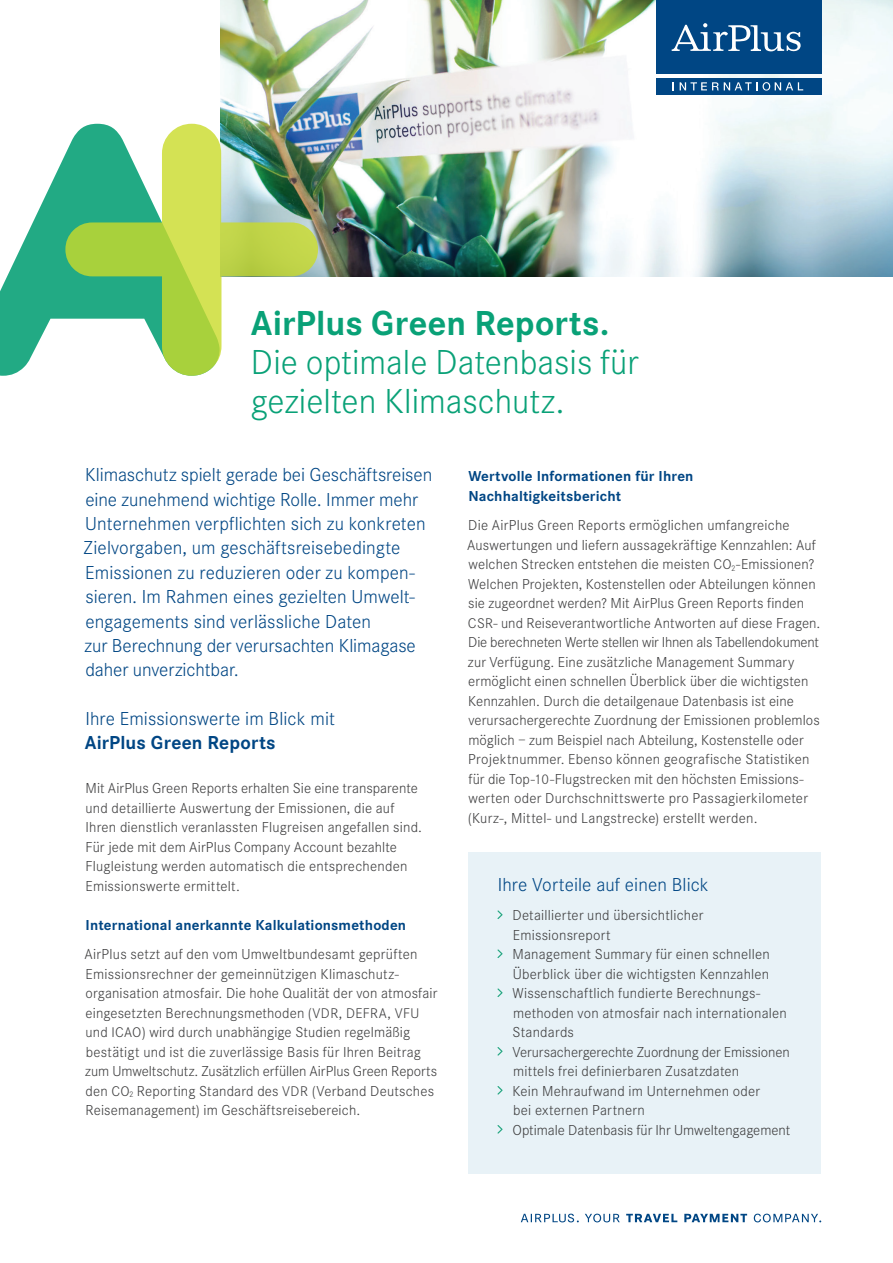
<style>
.page{position:relative;width:893px;height:1263px;background:#fff}
.page>*{position:absolute;margin:0;border:0;box-sizing:border-box;transform-origin:0 0}
.t1{font:300 36px/39px "Corporate S";color:#09a177}
.t2{font:700 36px "Corporate S";letter-spacing:.005em;color:#09a177}
.t3{font:300 19.5px/24.3px "Corporate S";letter-spacing:.005em;color:#004684}
.t4{font:700 19.5px "Corporate S";letter-spacing:.01em;color:#004684}
.t5{font:300 15px/19.5px "Corporate S";letter-spacing:.01em;color:#3e3e3f}
.t6{font:700 15px/19.5px "Corporate S";letter-spacing:.01em;color:#004684}
.s1{font-size:14.55px}
</style>
<div class="page">
<img style="left:221px;top:0;width:672px;height:277px">
<div style="left:468px;top:852px;width:353px;height:322px;background:#e8f2f7"></div>
<svg style="left:497px;top:910px;width:6px;height:9px"></svg>
<svg style="left:497px;top:949px;width:6px;height:9px"></svg>
<svg style="left:497px;top:988px;width:6px;height:9px"></svg>
<svg style="left:497px;top:1047px;width:6px;height:8px"></svg>
<svg style="left:497px;top:1086px;width:6px;height:8px"></svg>
<svg style="left:497px;top:1125px;width:6px;height:8px"></svg>
<svg style="left:0;top:155px;width:65px;height:221px;fill:#22aa84"></svg>
<svg style="left:65px;top:124px;width:253px;height:252px"></svg>
<svg style="left:521px;top:1213px;width:300px;height:9px"></svg>
<div style="left:656px;top:78px;width:165px;height:17px;background:#004684"></div>
<div style="left:656px;top:0;width:165px;height:73px;background:#004684"></div>
<svg style="left:672px;top:23px;width:129px;height:29px"></svg>
<svg style="left:680px;top:82px;width:123px;height:9px"></svg>
<h1 class="t2" style="left:251px;top:302px;width:360px">AirPlus Green Reports.</h1>
<h1 class="t1" style="left:251px;top:343px;width:389px">Die optimale Datenbasis für gezielten Klimaschutz.</h1>
<p class="t3" style="left:84px;top:463px;width:350px">Klimaschutz spielt gerade bei Geschäftsreisen eine zunehmend wichtige Rolle. Immer mehr Unternehmen verpflichten sich zu konkreten Zielvorgaben, um geschäftsreisebedingte Emissionen zu reduzieren oder zu kompen&shy;sieren. Im Rahmen eines gezielten Umwelt&shy;engagements sind verlässliche Daten<br>zur Berechnung der verursachten Klimagase daher unverzichtbar.</p>
<h2 class="t3" style="left:85px;top:707px;width:251px">Ihre Emissionswerte im Blick mit</h2>
<h2 class="t4" style="left:85px;top:732px;width:192px">AirPlus Green Reports</h2>
<p class="t5" style="left:86px;top:779px;width:338px">Mit AirPlus Green Reports erhalten Sie eine transparente und detaillierte Auswertung der Emissionen, die auf Ihren dienstlich veranlassten Flugreisen angefallen sind.<br>Für jede mit dem AirPlus Company Account bezahlte Flugleistung werden automatisch die entsprechenden Emissionswerte ermittelt.</p>
<p class="t6" style="left:86px;top:915px;width:322px">International anerkannte Kalkulationsmethoden</p>
<p class="t5" style="left:85px;top:945px;width:354px">AirPlus setzt auf den vom Umweltbundesamt geprüften Emissionsrechner der gemeinnützigen Klimaschutz&shy;organisation atmosfair. Die hohe Qualität der von atmosfair eingesetzten Berechnungsmethoden (<span class="s1">VDR, DEFRA, VFU </span>und <span class="s1">ICAO</span>) wird durch unabhängige Studien regelmäßig bestätigt und ist die zuverlässige Basis für Ihren Beitrag zum Umweltschutz. Zusätzlich erfüllen AirPlus Green Reports den <span class="s1">CO</span><sub>2</sub> Reporting Standard des <span class="s1">VDR</span> (Verband Deutsches Reisemanagement) im Geschäftsreisebereich.</p>
<p class="t6" style="left:468px;top:467px;width:227px">Wertvolle Informationen für Ihren<br>Nachhaltigkeitsbericht</p>
<p class="t5" style="left:467px;top:516px;width:355px">Die AirPlus Green Reports ermöglichen umfangreiche Auswertungen und liefern aussagekräftige Kennzahlen: Auf welchen Strecken entstehen die meisten <span class="s1">CO</span><sub>2</sub>-Emissionen?<br>Welchen Projekten, Kostenstellen oder Abteilungen können sie zugeordnet werden? Mit AirPlus Green Reports finden <span class="s1">CSR</span>- und Reiseverantwortliche Antworten auf diese Fragen.<br>Die berechneten Werte stellen wir Ihnen als Tabellendokument zur Verfügung. Eine zusätzliche Management Summary ermöglicht einen schnellen Überblick über die wichtigsten Kennzahlen. Durch die detailgenaue Datenbasis ist eine verursachergerechte Zuordnung der Emissionen problemlos möglich – zum Beispiel nach Abteilung, Kostenstelle oder Projektnummer. Ebenso können geografische Statistiken für die Top-<span class="s1">10</span>-Flugstrecken mit den höchsten Emissions&shy;werten oder Durchschnittswerte pro Passagierkilometer (Kurz-, Mittel- und Langstrecke) erstellt werden.</p>
<h2 class="t3" style="left:498px;top:873px;width:213px">Ihre Vorteile auf einen Blick</h2>
<p class="t5" style="left:512px;top:906px;width:279px">Detaillierter und übersichtlicher Emissionsreport<br>Management Summary für einen schnellen Überblick über die wichtigsten Kennzahlen Wissenschaftlich fundierte Berechnungs&shy;methoden von atmosfair nach internationalen Standards<br>Verursachergerechte Zuordnung der Emissionen mittels frei definierbaren Zusatzdaten<br>Kein Mehraufwand im Unternehmen oder<br>bei externen Partnern<br>Optimale Datenbasis für Ihr Umweltengagement</p>
</div>
